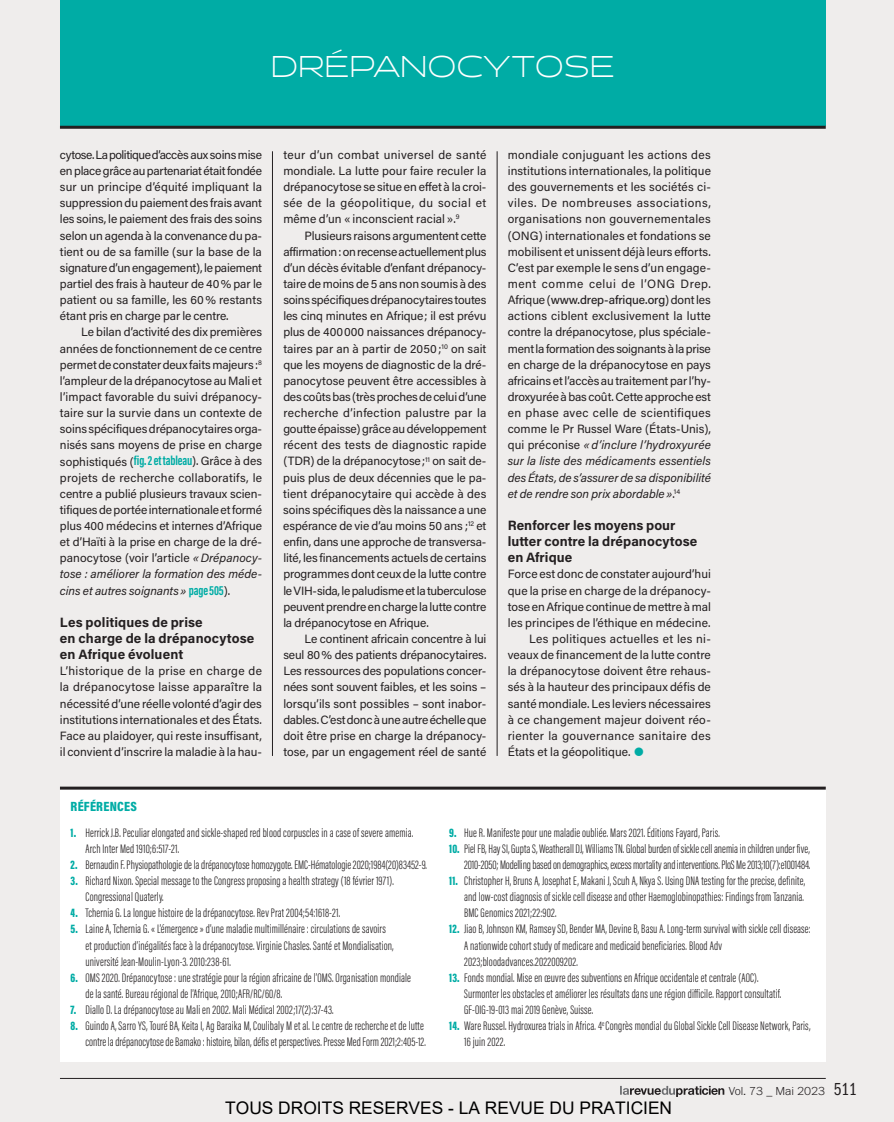
<style>
.page{position:relative;width:894px;height:1122px;background:#fff}
.page>*{position:absolute;margin:0;border:0;box-sizing:border-box;transform-origin:0 0}
.t1{font:300 30px "Halogen";letter-spacing:.02em;color:#fff;scale:.9 1}
.t2{font:17.4px "Arial";color:#000}
.Focus__Inter_1{font:700 13.5px/16px "Acumin Pro";letter-spacing:.01em;color:#231f20}
.RÉFÉRENCES_rubriqu{font:13.5px "Acumin Variable Concept";letter-spacing:.015em;color:#00aca5}
.REF_OK_vert{font:300 12.75px/16.2px "Acumin Pro Extra Cond";letter-spacing:.01em;color:#231f20}
.Focus_Texte_couran{font:12px/16.2px "Acumin Pro";color:#231f20;text-align:justify}
.t3{font:300 12px "Franklin Gothic URW";color:#231f20}
.s1{font-family:"Acumin Variable Concept";font-size:13.5px;color:#00aca5}
.s2{font-style:italic}
.s3{font-weight:500}
.s4{color:#00aca5}
.s5{font-weight:900;color:#00aca5}
.s6{font-family:"Franklin Gothic URW Com Boo";font-weight:400;font-size:18px}
</style>
<div class="page">
<div style="left:0;top:0;width:893px;height:1121px;background:#efedec"></div>
<div style="left:60px;top:0;width:765px;height:126px;background:#00aca5"></div>
<hr style="left:60px;top:126px;width:765px;height:3px;background:#231f20">
<hr style="left:60px;top:1077px;width:765px;height:1px;background:#231f20">
<svg style="left:620px;top:1085px;width:104px;height:11px"></svg>
<hr style="left:497px;top:151px;width:1px;height:604px;background:#231f20">
<hr style="left:272px;top:151px;width:1px;height:604px;background:#231f20">
<div style="left:60px;top:788px;width:765px;height:273px;background:#fff"></div>
<hr style="left:60px;top:786px;width:765px;height:3px;background:#231f20">
<h1 class="t1" style="left:271px;top:48px;width:383px">DRÉPANOCYTOSE</h1>
<p class="Focus_Texte_couran" style="left:60px;top:146px;width:204px">cytose. La politique d’accès aux soins mise en place grâce au partenariat était fondée sur un principe d’équité impliquant la suppression du paiement des frais avant les soins, le paiement des frais des soins selon un agenda à la convenance du pa&shy;tient ou de sa famille (sur la base de la signature d’un engagement), le paiement partiel des frais à hauteur de 40% par le patient ou sa famille, les 60% restants étant pris en charge par le centre.</p>
<p class="Focus_Texte_couran" style="left:60px;top:323px;width:204px;text-indent:21px">Le bilan d’activité des dix premières années de fonctionnement de ce centre permet de constater deux faits majeurs :<sup>8 </sup>l’ampleur de la drépanocytose au Mali et l’impact favorable du suivi drépanocy&shy;taire sur la survie dans un contexte de soins spécifiques drépanocytaires orga&shy;nisés sans moyens de prise en charge sophistiqués (<span class="s1">fig. 2et tableau</span>). Grâce à des projets de recherche collaboratifs, le centre a publié plusieurs travaux scien&shy;tifiques de portée internationale et formé plus 400 médecins et internes d’Afrique et d’Haïti à la prise en charge de la dré&shy;panocytose (voir l’article <span class="s2">«Drépanocy&shy;tose : améliorer la formation des méde&shy;cins et autres soignants»</span> <span class="s1">page 505</span>).</p>
<p class="Focus__Inter_1" style="left:60px;top:613px;width:196px">Les politiques de prise<br>en charge de la drépanocytose en Afrique évoluent</p>
<p class="Focus_Texte_couran" style="left:60px;top:662px;width:203px">L’historique de la prise en charge de la drépanocytose laisse apparaître la nécessité d’une réelle volonté d’agir des institutions internationales et des États.<br>Face au plaidoyer, qui reste insuffisant, il convient d’inscrire la maladie à la hau-</p>
<p class="Focus_Texte_couran" style="left:283px;top:146px;width:205px">teur d’un combat universel de santé mondiale. La lutte pour faire reculer la drépanocytose se situe en effet à la croi&shy;sée de la géopolitique, du social et même d’un «inconscient racial».<sup>9</sup></p>
<p class="Focus_Texte_couran" style="left:283px;top:227px;width:205px;text-indent:21px">Plusieurs raisons argumentent cette affirmation: on recense actuellement plus d’un décès évitable d’enfant drépanocy&shy;taire de moins de 5 ans non soumis à des soins spécifiques drépanocytaires toutes les cinq minutes en Afrique; il est prévu plus de 400000 naissances drépanocy&shy;taires par an à partir de 2050;<sup>10</sup> on sait que les moyens de diagnostic de la dré&shy;panocytose peuvent être accessibles à des coûts bas (très proches de celui d’une recherche d’infection palustre par la goutte épaisse) grâce au développement récent des tests de diagnostic rapide (TDR) de la drépanocytose;<sup>11</sup> on sait de&shy;puis plus de deux décennies que le pa&shy;tient drépanocytaire qui accède à des soins spécifiques dès la naissance a une espérance de vie d’au moins 50 ans ;<sup>12</sup> et enfin, dans une approche de transversa&shy;lité, les financements actuels de certains programmes dont ceux de la lutte contre le VIH-sida, le paludisme et la tuberculose peuvent prendre en charge la lutte contre la drépanocytose en Afrique.</p>
<p class="Focus_Texte_couran" style="left:283px;top:630px;width:205px;text-indent:21px">Le continent africain concentre à lui seul 80% des patients drépanocytaires.<br>Les ressources des populations concer&shy;nées sont souvent faibles, et les soins – lorsqu’ils sont possibles – sont inabor&shy;dables. C’est donc à une autre échelle que doit être prise en charge la drépanocy&shy;tose, par un engagement réel de santé</p>
<p class="Focus_Texte_couran" style="left:507px;top:146px;width:205px">mondiale conjuguant les actions des institutions internationales, la politique des gouvernements et les sociétés ci&shy;viles. De nombreuses associations, organisations non gouvernementales (ONG) internationales et fondations se mobilisent et unissent déjà leurs efforts.<br>C’est par exemple le sens d’un engage&shy;ment comme celui de l’ONG Drep.<br>Afrique (<span class="s3">www.drep-afrique.org</span>) dont les actions ciblent exclusivement la lutte contre la drépanocytose, plus spéciale&shy;ment la formation des soignants à la prise en charge de la drépanocytose en pays africains et l’accès au traitement par l’hy&shy;droxyurée à bas coût. Cette approche est en phase avec celle de scientifiques comme le Pr Russel Ware (États-Unis), qui préconise <span class="s2">« d’inclure l’hydroxyurée sur la liste des médicaments essentiels des États, de s’assurer de sa disponibilité et de rendre son prix abordable»</span>.<sup>14</sup></p>
<p class="Focus__Inter_1" style="left:507px;top:516px;width:191px">Renforcer les moyens pour lutter contre la drépanocytose en Afrique</p>
<p class="Focus_Texte_couran" style="left:507px;top:565px;width:205px">Force est donc de constater aujourd’hui que la prise en charge de la drépanocy&shy;tose en Afrique continue de mettre à mal les principes de l’éthique en médecine.</p>
<p class="Focus_Texte_couran" style="left:507px;top:630px;width:205px;text-indent:21px">Les politiques actuelles et les ni&shy;veaux de financement de la lutte contre la drépanocytose doivent être rehaus&shy;sés à la hauteur des principaux défis de santé mondiale. Les leviers nécessaires à ce changement majeur doivent réo&shy;rienter la gouvernance sanitaire des États et la géopolitique. <span class="s4">●</span></p>
<p class="RÉFÉRENCES_rubriqu" style="left:71px;top:796px;width:68px">RÉFÉRENCES</p>
<p class="REF_OK_vert" style="left:85px;top:824px;width:329px;text-indent:-15px"><span class="s5">1.</span> Herrick J.B. Peculiar elongated and sickle-shaped red blood corpuscles in a case of severe amemia.<br>Arch Inter Med 1910;6:517-21.</p>
<p class="REF_OK_vert" style="left:71px;top:856px;width:358px"><span class="s5">2.</span> Bernaudin F. Physiopathologie de la drépanocytose homozygote. EMC-Hématologie 2020;1984(20)83452-9.</p>
<p class="REF_OK_vert" style="left:85px;top:872px;width:310px;text-indent:-15px"><span class="s5">3.</span> Richard Nixon. Special message to the Congress proposing a health strategy (18 février 1971).<br>Congressional Quaterly.</p>
<p class="REF_OK_vert" style="left:71px;top:904px;width:271px"><span class="s5">4.</span> Tchernia G. La longue histoire de la drépanocytose. Rev Prat 2004;54:1618-21.</p>
<p class="REF_OK_vert" style="left:85px;top:920px;width:309px;text-indent:-15px"><span class="s5">5.</span> Laine A, Tchernia G. «L’émergence» d’une maladie multimillénaire: circulations de savoirs et production d’inégalités face à la drépanocytose. Virginie Chasles. Santé et Mondialisation, université Jean-Moulin-Lyon-3. 2010:238-61.</p>
<p class="REF_OK_vert" style="left:85px;top:969px;width:327px;text-indent:-15px"><span class="s5">6.</span> OMS 2020. Drépanocytose : une stratégie pour la région africaine de l’OMS. Organisation mondiale de la santé. Bureau régional de l’Afrique, 2010;AFR/RC/60/8.</p>
<p class="REF_OK_vert" style="left:71px;top:1001px;width:264px"><span class="s5">7.</span> Diallo D. La drépanocytose au Mali en 2002. Mali Médical 2002;17(2):37-43.</p>
<p class="REF_OK_vert" style="left:71px;top:1017px;width:357px;text-align:right"><span class="s5">8.</span> Guindo A, Sarro YS, Touré BA, Keita I, Ag Baraika M, Coulibaly M et al. Le centre de recherche et de lutte contre la drépanocytose de Bamako: histoire, bilan, défis et perspectives. Presse Med Form 2021;2:405-12.</p>
<p class="REF_OK_vert" style="left:449px;top:824px;width:272px"><span class="s5">9.</span> Hue R. Manifeste pour une maladie oubliée. Mars 2021. Éditions Fayard, Paris.</p>
<p class="REF_OK_vert" style="left:449px;top:840px;width:362px;text-align:right"><span class="s5">10.</span> Piel FB, Hay SI, Gupta S, Weatherall DJ, Williams TN. Global burden of sickle cell anemia in children under five,<br>2010-2050; Modelling based on demographics, excess mortality and interventions. PloS Me 2013;10(7):e1001484.</p>
<p class="REF_OK_vert" style="left:464px;top:872px;width:342px;text-align:justify;text-indent:-15px"><span class="s5">11.</span> Christopher H, Bruns A, Josephat E, Makani J, Scuh A, Nkya S. Using DNA testing for the precise, definite, and low-cost diagnosis of sickle cell disease and other Haemoglobinopathies: Findings from Tanzania.<br>BMC Genomics 2021;22:902.</p>
<p class="REF_OK_vert" style="left:464px;top:920px;width:348px;text-indent:-15px"><span class="s5">12.</span> Jiao B, Johnson KM, Ramsey SD, Bender MA, Devine B, Basu A. Long-term survival with sickle cell disease:<br>A nationwide cohort study of medicare and medicaid beneficiaries. Blood Adv<br>2023;bloodadvances.2022009202.</p>
<p class="REF_OK_vert" style="left:464px;top:969px;width:319px;text-indent:-15px"><span class="s5">13.</span> Fonds mondial. Mise en œuvre des subventions en Afrique occidentale et centrale (AOC).<br>Surmonter les obstacles et améliorer les résultats dans une région difficile. Rapport consultatif.<br>GF-OIG-19-013 mai 2019 Genève, Suisse.</p>
<p class="REF_OK_vert" style="left:464px;top:1017px;width:348px;text-indent:-15px"><span class="s5">14.</span> Ware Russel. Hydroxurea trials in Africa. 4<sup>e</sup> Congrès mondial du Global Sickle Cell Disease Network, Paris,<br>16 juin 2022.</p>
<p class="t3" style="left:728px;top:1083px;width:130px">Vol. 73 _ Mai 2023 <span class="s6">511</span></p>
<h2 class="t2" style="left:225px;top:1095px;width:448px">TOUS DROITS RESERVES - LA REVUE DU PRATICIEN</h2>
</div>
